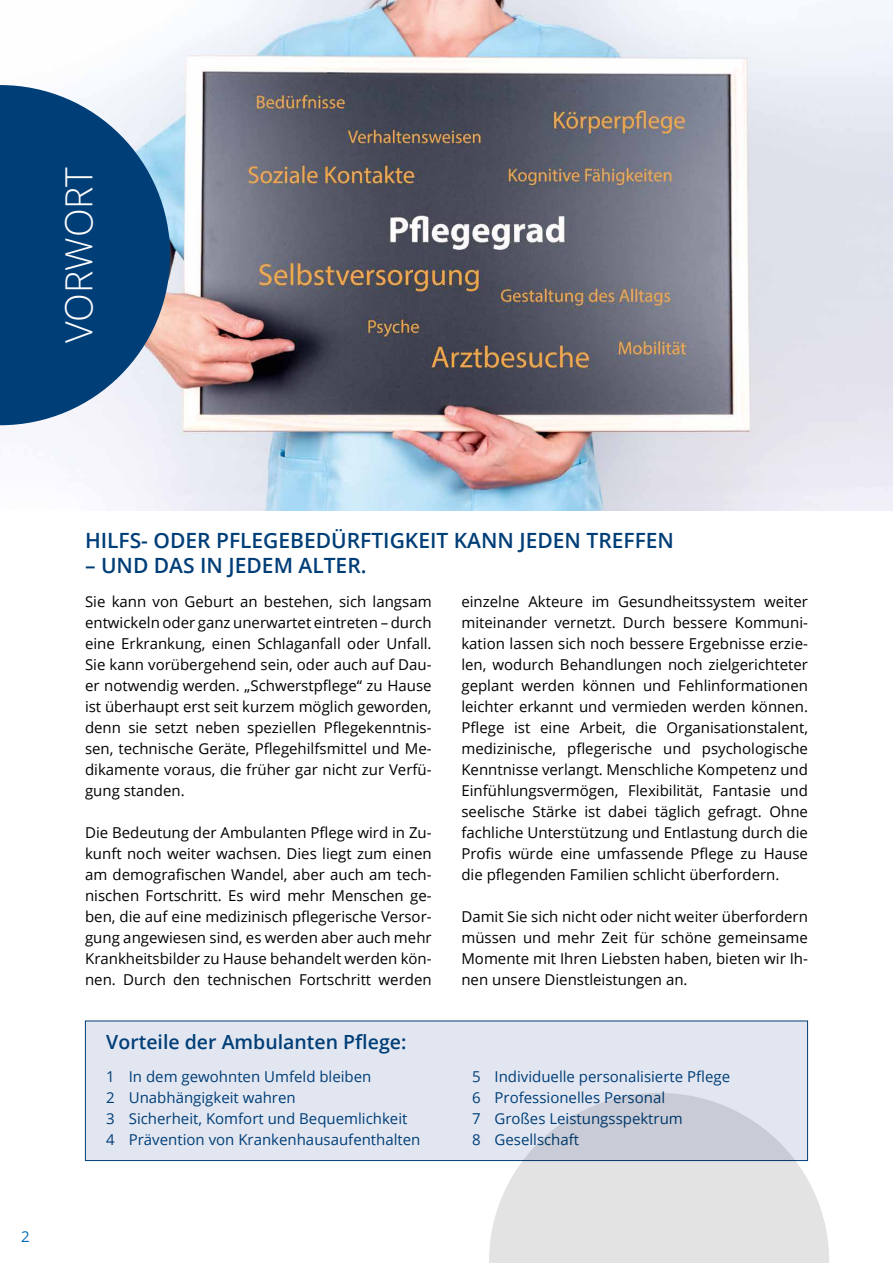
<style>
.page{position:relative;width:893px;height:1263px;background:#fff}
.page>*{position:absolute;margin:0;border:0;box-sizing:border-box;transform-origin:0 0}
.t1{font:300 37.5px "Open Sans";color:#fff}
.t2{font:600 21px "Open Sans";color:#003e77}
.t3{font:600 19.5px "Open Sans";color:#003e77}
.t4{font:15px/21px "Open Sans";color:#000;text-align:justify}
.t5{font:15px/21px "Open Sans";color:#003e77}
.t6{font:15px "Open Sans";color:#0069b4}
</style>
<div class="page">
<img style="left:0;top:0;width:893px;height:510px">
<svg style="left:0;top:85px;width:170px;height:340px;background:#306290"></svg>
<div style="left:85px;top:1020px;width:723px;height:141px;background:#e2e6f1;border:1px solid #003e77"></div>
<svg style="left:489px;top:1093px;width:340px;height:170px;fill:#e3e3e3"></svg>
<h1 class="t1" style="left:53px;top:343px;width:178px;rotate:-90deg">VORWORT</h1>
<p class="t6" style="left:21px;top:1226px;width:10px">2</p>
<h2 class="t2" style="left:85px;top:526px;width:590px">HILFS- ODER PFLEGEBEDÜRFTIGKEIT KANN JEDEN TREFFEN</h2>
<h2 class="t2" style="left:85px;top:551px;width:283px">– UND DAS IN JEDEM ALTER.</h2>
<p class="t4" style="left:85px;top:590px;width:348px">Sie kann von Geburt an bestehen, sich langsam entwickeln oder ganz unerwartet eintreten – durch eine Erkrankung, einen Schlaganfall oder Unfall.<br>Sie kann vorübergehend sein, oder auch auf Dau&shy;er notwendig werden. „Schwerstpflege“ zu Hause ist überhaupt erst seit kurzem möglich geworden, denn sie setzt neben speziellen Pflegekenntnis&shy;sen, technische Geräte, Pflegehilfsmittel und Me&shy;dikamente voraus, die früher gar nicht zur Verfü&shy;gung standen.</p>
<p class="t4" style="left:85px;top:821px;width:348px">Die Bedeutung der Ambulanten Pflege wird in Zu&shy;kunft noch weiter wachsen. Dies liegt zum einen am demografischen Wandel, aber auch am tech&shy;nischen Fortschritt. Es wird mehr Menschen ge&shy;ben, die auf eine medizinisch pflegerische Versor&shy;gung angewiesen sind, es werden aber auch mehr Krankheitsbilder zu Hause behandelt werden kön&shy;nen. Durch den technischen Fortschritt werden</p>
<p class="t4" style="left:461px;top:590px;width:348px">einzelne Akteure im Gesundheitssystem weiter miteinander vernetzt. Durch bessere Kommuni&shy;kation lassen sich noch bessere Ergebnisse erzie&shy;len, wodurch Behandlungen noch zielgerichteter geplant werden können und Fehlinformationen leichter erkannt und vermieden werden können.<br>Pflege ist eine Arbeit, die Organisationstalent, medizinische, pflegerische und psychologische Kenntnisse verlangt. Menschliche Kompetenz und Einfühlungsvermögen, Flexibilität, Fantasie und seelische Stärke ist dabei täglich gefragt. Ohne fachliche Unterstützung und Entlastung durch die Profis würde eine umfassende Pflege zu Hause die pflegenden Familien schlicht überfordern.</p>
<p class="t4" style="left:461px;top:905px;width:348px">Damit Sie sich nicht oder nicht weiter überfordern müssen und mehr Zeit für schöne gemeinsame Momente mit Ihren Liebsten haben, bieten wir Ih&shy;nen unsere Dienstleistungen an.</p>
<h3 class="t3" style="left:106px;top:1029px;width:302px">Vorteile der Ambulanten Pflege:</h3>
<p class="t5" style="left:106px;top:1066px;width:316px">1 In dem gewohnten Umfeld bleiben<br>2 Unabhängigkeit wahren<br>3 Sicherheit, Komfort und Bequemlichkeit<br>4 Prävention von Krankenhausaufenthalten</p>
<p class="t5" style="left:472px;top:1066px;width:260px">5 Individuelle personalisierte Pflege<br>6 Professionelles Personal<br>7 Großes Leistungsspektrum<br>8 Gesellschaft</p>
</div>
